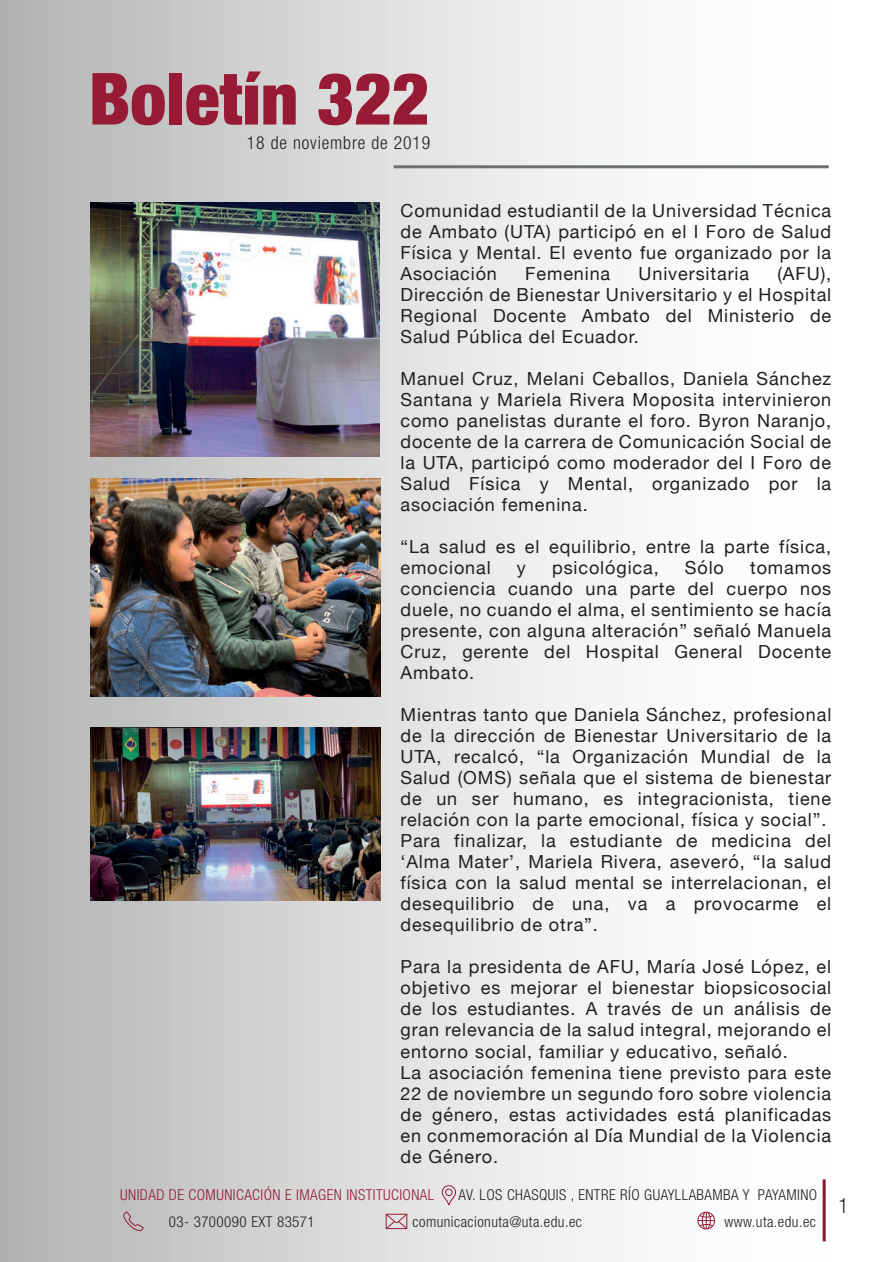
<style>
.page{position:relative;width:892px;height:1262px;background:#fff}
.page>*{position:absolute;margin:0;border:0;box-sizing:border-box;transform-origin:0 0}
.t1{font:900 condensed 72px "Helvetica Neue";color:#971b34}
.t2{font:300 condensed 21px "Helvetica Neue LT Pro";color:#231f20}
.t3{font:18px/21px "Helvetica Neue";letter-spacing:.05em;color:#231f20;text-align:justify}
.t4{font:300 condensed 18px "Helvetica Neue LT Pro";letter-spacing:.05em;color:#231f20}
.t5{font:300 condensed 15px "Helvetica Neue LT Pro";letter-spacing:.03em;color:#231f20}
.t6{font:300 condensed 15px "Helvetica Neue LT Pro";letter-spacing:.03em;color:#971b34}
</style>
<div class="page">
<div style="left:0;top:0;width:891px;height:1261px;background:linear-gradient(to right,#b7b7b8,#fff)"></div>
<hr style="left:393px;top:165px;width:435px;height:3px;background:#6d7172">
<hr style="left:822px;top:1179px;width:3px;height:62px;background:#fff">
<svg style="left:385px;top:1213px;width:22px;height:16px"></svg>
<svg style="left:123px;top:1210px;width:21px;height:21px"></svg>
<svg style="left:697px;top:1211px;width:17px;height:18px"></svg>
<svg style="left:441px;top:1184px;width:15px;height:21px"></svg>
<img style="left:90px;top:478px;width:290px;height:218px">
<img style="left:90px;top:727px;width:290px;height:173px">
<img style="left:90px;top:202px;width:289px;height:254px">
<h1 class="t1" style="left:89px;top:40px;width:342px">Boletín 322</h1>
<p class="t4" style="left:247px;top:133px;width:185px">18 de noviembre de 2019</p>
<p class="t3" style="left:400px;top:201px;width:432px">Comunidad estudiantil de la Universidad Técnica de Ambato (UTA) participó en el I Foro de Salud Física y Mental. El evento fue organizado por la Asociación</p>
<p class="t3" style="left:400px;top:264px;width:432px;text-indent:377px">(AFU), Dirección de Bienestar Universitario y el Hospital Regional Docente Ambato del Ministerio de Salud Pública del Ecuador.</p>
<p class="t3" style="left:400px;top:369px;width:432px">Manuel Cruz, Melani Ceballos, Daniela Sánchez Santana y Mariela Rivera Moposita intervinieron como panelistas durante el foro. Byron Naranjo, docente de la carrera de Comunicación Social de la UTA, participó como moderador del I Foro de Salud Física y Mental, organizado por la asociación femenina.</p>
<p class="t3" style="left:400px;top:537px;width:432px">“La salud es el equilibrio, entre la parte física, emocional</p>
<p class="t3" style="left:525px;top:264px;width:86px">Femenina</p>
<p class="t3" style="left:638px;top:264px;width:112px">Universitaria</p>
<p class="t3" style="left:516px;top:558px;width:10px">y</p>
<p class="t3" style="left:552px;top:558px;width:108px">psicológica,</p>
<p class="t3" style="left:684px;top:558px;width:41px">Sólo</p>
<p class="t3" style="left:400px;top:558px;width:432px;text-indent:349px">tomamos conciencia cuando una parte del cuerpo nos duele, no cuando el alma, el sentimiento se hacía presente, con alguna alteración” señaló Manuela Cruz, gerente del Hospital General Docente Ambato.</p>
<p class="t3" style="left:400px;top:705px;width:432px;text-align:left">Mientras tanto que Daniela Sánchez, profesional de la dirección de Bienestar Universitario de la UTA, recalcó, “la Organización Mundial de la Salud (OMS) señala que el sistema de bienestar de un ser humano, es integracionista, tiene relación con la parte emocional, física y social”.<br>Para finalizar, la estudiante de medicina del ‘Alma Mater’, Mariela Rivera, aseveró, “la salud física con la salud mental se interrelacionan, el desequilibrio de una, va a provocarme el desequilibrio de otra”.</p>
<p class="t3" style="left:400px;top:957px;width:432px;text-align:left">Para la presidenta de AFU, María José López, el objetivo es mejorar el bienestar biopsicosocial de los estudiantes. A través de un análisis de gran relevancia de la salud integral, mejorando el entorno social, familiar y educativo, señaló.<br>La asociación femenina tiene previsto para este 22 de noviembre un segundo foro sobre violencia de género, estas actividades está planificadas en conmemoración al Día Mundial de la Violencia de Género.</p>
<p class="t6" style="left:120px;top:1186px;width:315px">UNIDAD DE COMUNICACIÓN E IMAGEN INSTITUCIONAL</p>
<p class="t5" style="left:458px;top:1186px;width:360px">AV. LOS CHASQUIS , ENTRE RÍO GUAYLLABAMBA Y PAYAMINO</p>
<p class="t5" style="left:169px;top:1213px;width:147px">03- 3700090 EXT 83571</p>
<p class="t5" style="left:412px;top:1213px;width:171px">comunicacionuta@uta.edu.ec</p>
<p class="t5" style="left:724px;top:1213px;width:93px">www.uta.edu.ec</p>
<p class="t2" style="left:838px;top:1193px;width:12px">1</p>
</div>
